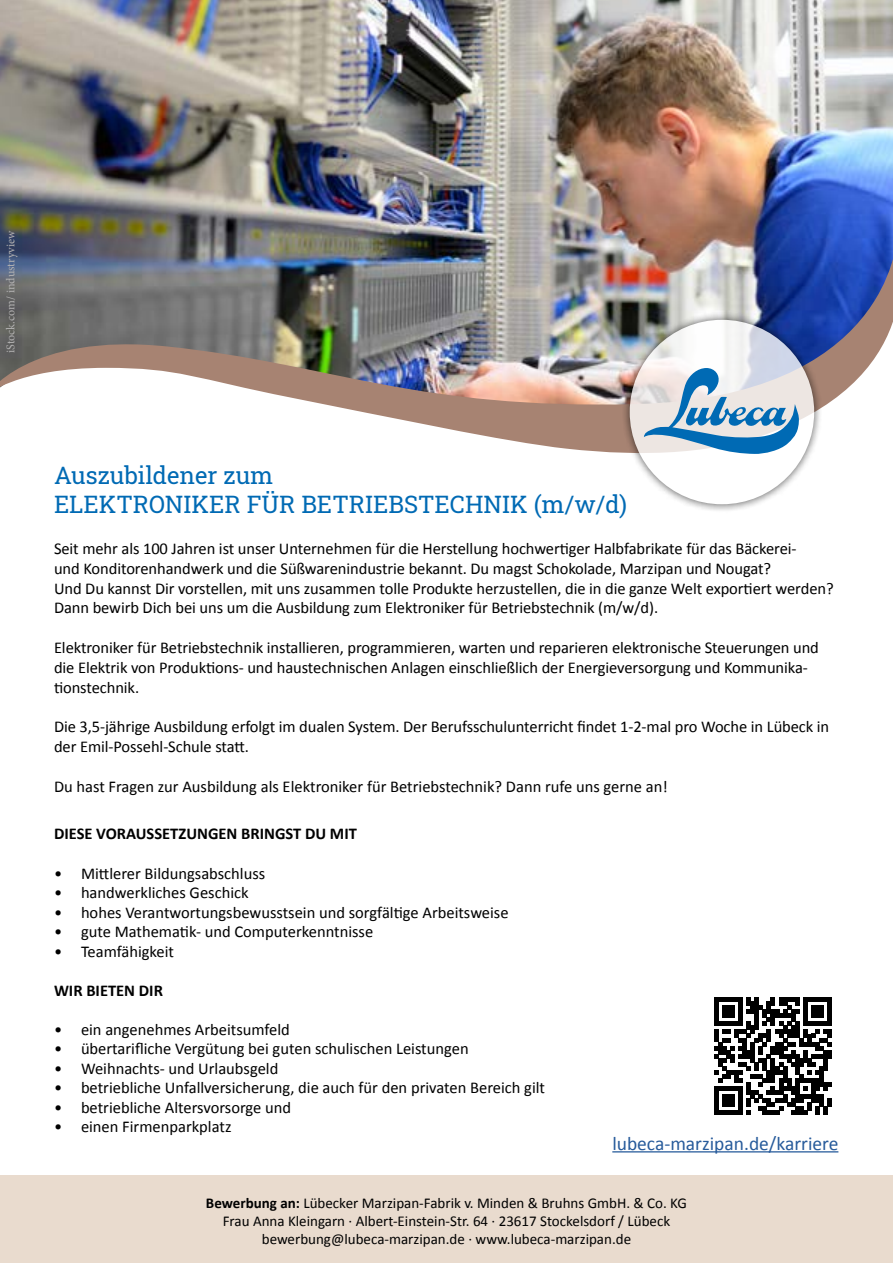
<style>
.page{position:relative;width:893px;height:1263px;background:#fff}
.page>*{position:absolute;margin:0;border:0;box-sizing:border-box;transform-origin:0 0}
.t1{font:24px/28.8px "Roboto Slab";color:#006ab4}
.t2{font:19.5px "Calibri";color:#275b9b}
.t3{font:16.5px/19.8px "Calibri";letter-spacing:-.005em;color:#000}
.t4{font:700 16.5px "Calibri";color:#000}
.t5{font:15px/18px "Calibri";color:#000;text-align:center}
.t6{font:12px "Minion Pro";color:#b3b2b2}
.s1{font-weight:700}
</style>
<div class="page">
<div style="left:0;top:1176px;width:893px;height:87px;background:#e9dbce"></div>
<img style="left:0;top:0;width:893px;height:240px">
<img style="left:0;top:240px;width:893px;height:213px">
<div style="left:622px;top:312px;width:201px;height:201px;background:#000;opacity:.75"></div>
<svg style="left:630px;top:320px;width:184px;height:184px"></svg>
<svg style="left:644px;top:368px;width:155px;height:86px;background:#a4c1d6"></svg>
<svg style="left:715px;top:998px;width:116px;height:116px"></svg>
<hr style="left:612px;top:1151px;width:226px;height:1px;background:#275b9b">
<p class="t6" style="left:3px;top:353px;width:124px;rotate:-90deg">iStock.com/ industryview</p>
<h1 class="t1" style="left:54px;top:461px;width:575px">Auszubildener zum<br>ELEKTRONIKER FÜR BETRIEBSTECHNIK (m/w/d)</h1>
<p class="t3" style="left:54px;top:539px;width:781px">Seit mehr als 100 Jahren ist unser Unternehmen für die Herstellung hochwertiger Halbfabrikate für das Bäckerei-<br>und Konditorenhandwerk und die Süßwarenindustrie bekannt. Du magst Schokolade, Marzipan und Nougat?<br>Und Du kannst Dir vorstellen, mit uns zusammen tolle Produkte herzustellen, die in die ganze Welt exportiert werden?<br>Dann bewirb Dich bei uns um die Ausbildung zum Elektroniker für Betriebstechnik (m/w/d).</p>
<p class="t3" style="left:54px;top:638px;width:766px">Elektroniker für Betriebstechnik installieren, programmieren, warten und reparieren elektronische Steuerungen und die Elektrik von Produktions- und haustechnischen Anlagen einschließlich der Energieversorgung und Kommunika&shy;tionstechnik.</p>
<p class="t3" style="left:54px;top:717px;width:777px">Die 3,5-jährige Ausbildung erfolgt im dualen System. Der Berufsschulunterricht findet 1-2-mal pro Woche in Lübeck in der Emil-Possehl-Schule statt.</p>
<p class="t3" style="left:54px;top:776px;width:615px">Du hast Fragen zur Ausbildung als Elektroniker für Betriebstechnik? Dann rufe uns gerne an!</p>
<p class="t4" style="left:54px;top:823px;width:304px">DIESE VORAUSSETZUNGEN BRINGST DU MIT</p>
<p class="t3" style="left:54px;top:863px;width:213px">• Mittlerer Bildungsabschluss</p>
<p class="t3" style="left:54px;top:883px;width:196px">• handwerkliches Geschick</p>
<p class="t3" style="left:54px;top:902px;width:456px">• hohes Verantwortungsbewusstsein und sorgfältige Arbeitsweise</p>
<p class="t3" style="left:54px;top:922px;width:321px">• gute Mathematik- und Computerkenntnisse</p>
<p class="t3" style="left:54px;top:941px;width:122px">• Teamfähigkeit</p>
<p class="t4" style="left:54px;top:979px;width:110px">WIR BIETEN DIR</p>
<p class="t3" style="left:54px;top:1019px;width:237px">• ein angenehmes Arbeitsumfeld</p>
<p class="t3" style="left:54px;top:1039px;width:416px">• übertarifliche Vergütung bei guten schulischen Leistungen</p>
<p class="t3" style="left:54px;top:1058px;width:226px">• Weihnachts- und Urlaubsgeld</p>
<p class="t3" style="left:54px;top:1078px;width:493px">• betriebliche Unfallversicherung, die auch für den privaten Bereich gilt</p>
<p class="t3" style="left:54px;top:1097px;width:239px">• betriebliche Altersvorsorge und</p>
<p class="t3" style="left:54px;top:1117px;width:179px">• einen Firmenparkplatz</p>
<p class="t2" style="left:612px;top:1131px;width:228px">lubeca-marzipan.de/karriere</p>
<p class="t5" style="left:206px;top:1194px;width:482px"><span class="s1">Bewerbung an:</span> Lübecker Marzipan-Fabrik v. Minden &amp; Bruhns GmbH. &amp; Co. KG<br>Frau Anna Kleingarn · Albert-Einstein-Str. 64 · 23617 Stockelsdorf / Lübeck bewerbung@lubeca-marzipan.de · www.lubeca-marzipan.de</p>
</div>
